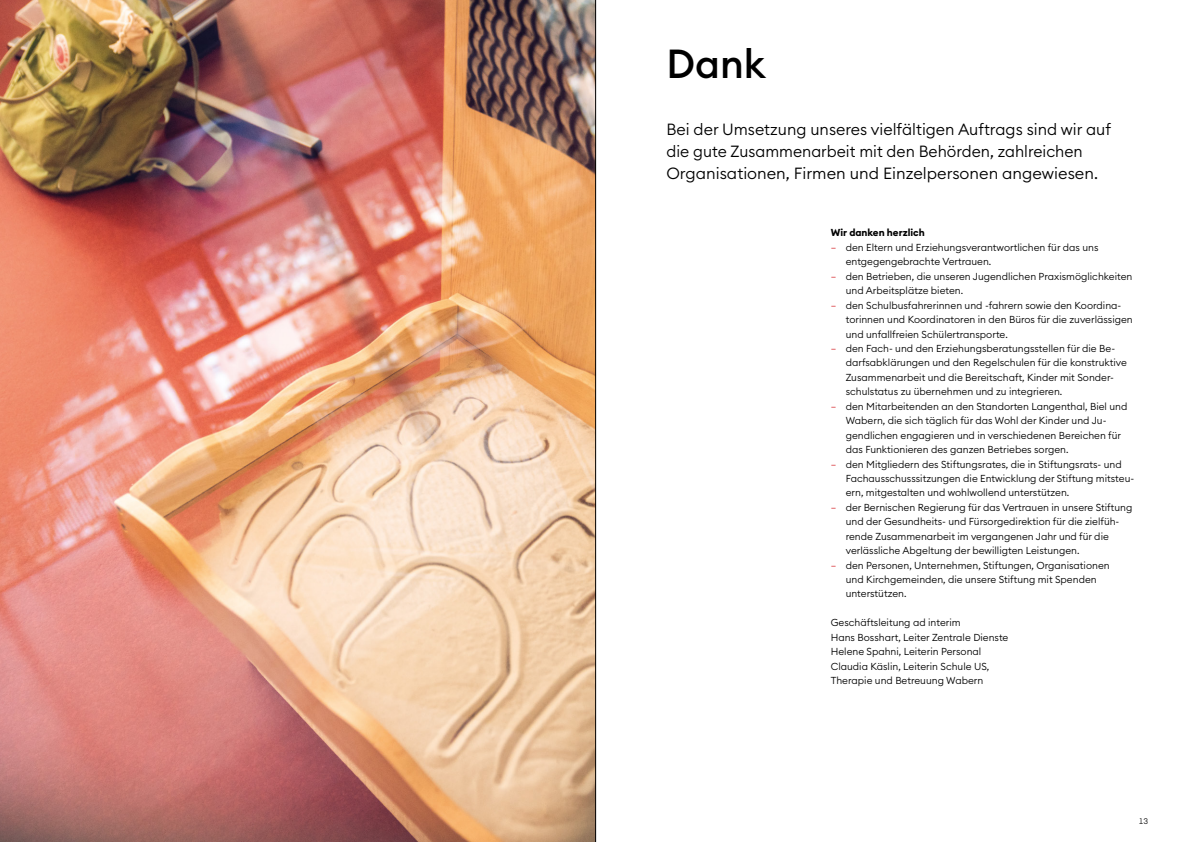
<style>
.page{position:relative;width:1191px;height:842px;background:#fff}
.page>*{position:absolute;margin:0;border:0;box-sizing:border-box;transform-origin:0 0}
.t1{font:500 40px "Euclid Circular B";color:#000}
.t2{font:300 16px/21.7px "Euclid Circular B";color:#000}
.t3{font:300 10px/14.4px "Euclid Circular B";color:#000}
.t4{font:700 10px "Euclid Circular B";color:#000}
.t5{font:300 8px "Euclid Circular B";color:#000}
.s1{color:#d8353a}
</style>
<div class="page">
<img style="left:0;top:0;width:595px;height:842px">
<hr style="left:595px;top:0;width:1px;height:842px;background:#000">
<h1 class="t1" style="left:666px;top:38px;width:101px">Dank</h1>
<h2 class="t2" style="left:666px;top:119px;width:446px">Bei der Umsetzung unseres vielfältigen Auftrags sind wir auf die gute Zusammenarbeit mit den Behörden, zahlreichen<br>Organisationen, Firmen und Einzelpersonen angewiesen.</h2>
<p class="t4" style="left:831px;top:226px;width:96px">Wir danken herzlich</p>
<p class="t3" style="left:845px;top:240px;width:254px;text-indent:-15px"><span class="s1">–</span> den Eltern und Erziehungsverantwortlichen für das uns entgegengebrachte Vertrauen.</p>
<p class="t3" style="left:845px;top:269px;width:288px;text-indent:-15px"><span class="s1">–</span> den Betrieben, die unseren Jugendlichen Praxismöglichkeiten und Arbeitsplätze bieten.</p>
<p class="t3" style="left:845px;top:298px;width:288px;text-indent:-15px"><span class="s1">–</span> den Schulbusfahrerinnen und -fahrern sowie den Koordina&shy;torinnen und Koordinatoren in den Büros für die zuverlässigen und unfallfreien Schülertransporte.</p>
<p class="t3" style="left:845px;top:341px;width:283px;text-indent:-15px"><span class="s1">–</span> den Fach- und den Erziehungsberatungsstellen für die Be&shy;darfsabklärungen und den Regelschulen für die konstruktive Zusammenarbeit und die Bereitschaft, Kinder mit Sonder&shy;schulstatus zu übernehmen und zu integrieren.</p>
<p class="t3" style="left:845px;top:399px;width:283px;text-indent:-15px"><span class="s1">–</span> den Mitarbeitenden an den Standorten Langenthal, Biel und Wabern, die sich täglich für das Wohl der Kinder und Ju&shy;gendlichen engagieren und in verschiedenen Bereichen für das Funktionieren des ganzen Betriebes sorgen.</p>
<p class="t3" style="left:845px;top:457px;width:290px;text-indent:-15px"><span class="s1">–</span> den Mitgliedern des Stiftungsrates, die in Stiftungsrats- und<br>Fachausschusssitzungen die Entwicklung der Stiftung mitsteu&shy;ern, mitgestalten und wohlwollend unterstützen.</p>
<p class="t3" style="left:845px;top:500px;width:288px;text-indent:-15px"><span class="s1">–</span> der Bernischen Regierung für das Vertrauen in unsere Stiftung und der Gesundheits- und Fürsorgedirektion für die zielfüh&shy;rende Zusammenarbeit im vergangenen Jahr und für die verlässliche Abgeltung der bewilligten Leistungen.</p>
<p class="t3" style="left:845px;top:558px;width:265px;text-indent:-15px"><span class="s1">–</span> den Personen, Unternehmen, Stiftungen, Organisationen und Kirchgemeinden, die unsere Stiftung mit Spenden unterstützen.</p>
<p class="t3" style="left:831px;top:615px;width:179px">Geschäftsleitung ad interim<br>Hans Bosshart, Leiter Zentrale Dienste Helene Spahni, Leiterin Personal Claudia Käslin, Leiterin Schule US, Therapie und Betreuung Wabern</p>
<p class="t5" style="left:1138px;top:816px;width:11px">13</p>
</div>
